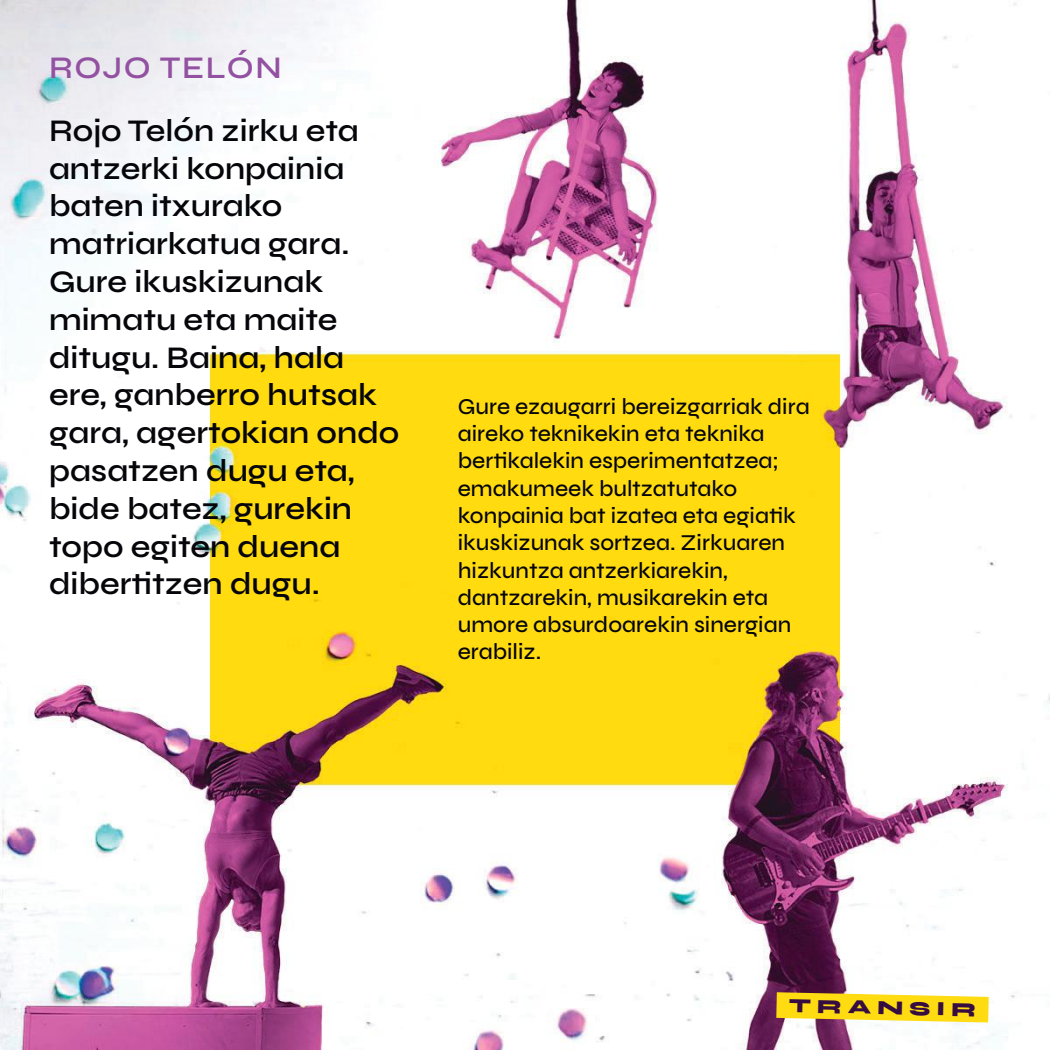
<style>
.page{position:relative;width:1050px;height:1050px;background:#fff}
.page>*{position:absolute;margin:0;border:0;box-sizing:border-box;transform-origin:0 0}
.t1{font:600 31.5px/37.8px "Syne";color:#05050a}
.t2{font:600 31.5px "Syne";letter-spacing:.05em;color:#9351a1}
.t3{font:500 22.75px/27.3px "Syne";color:#05050a}
.t4{font:800 20.12px "Syne";color:#360d40}
</style>
<div class="page">
<img style="left:0;top:0;width:1050px;height:1050px">
<svg style="left:776px;top:992px;width:213px;height:31px;background:#f9d935"></svg>
<h1 class="t2" style="left:49px;top:48px;width:234px">ROJO TELÓN</h1>
<p class="t1" style="left:49px;top:111px;width:352px">Rojo Telón zirku eta antzerki konpainia baten itxurako matriarkatua gara.<br>Gure ikuskizunak mimatu eta maite ditugu. Baina, hala ere, ganberro hutsak gara, agertokian ondo pasatzen dugu eta, bide batez, gurekin topo egiten duena dibertitzen dugu.</p>
<p class="t3" style="left:458px;top:392px;width:353px">Gure ezaugarri bereizgarriak dira aireko teknikekin eta teknika bertikalekin esperimentatzea; emakumeek bultzatutako konpainia bat izatea eta egiatik ikuskizunak sortzea. Zirkuaren hizkuntza antzerkiarekin, dantzarekin, musikarekin eta umore absurdoarekin sinergian erabiliz.</p>
<p class="t4" style="left:789px;top:993px;width:189px;rotate:1deg">TRANSIR</p>
</div>
